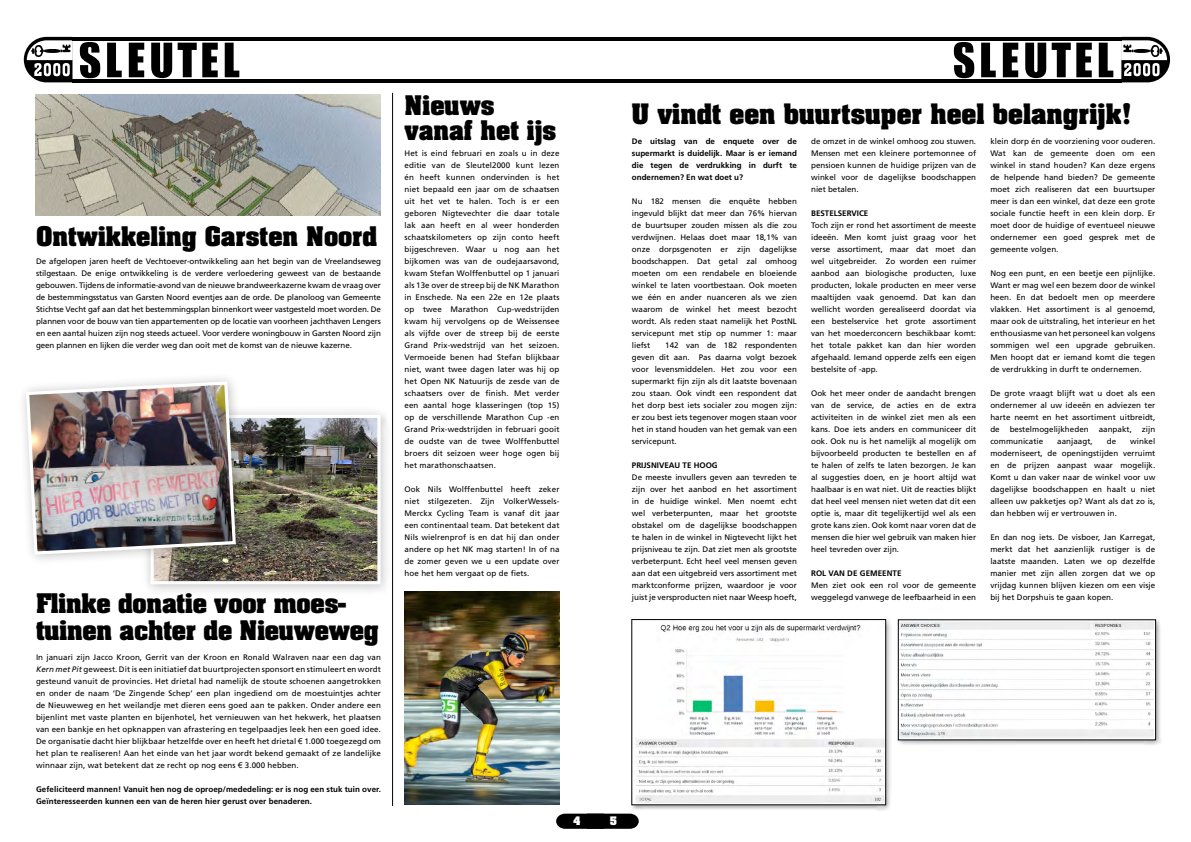
<style>
.page{position:relative;width:1191px;height:842px;background:#fff}
.page>*{position:absolute;margin:0;border:0;box-sizing:border-box;transform-origin:0 0}
.t1{font:700 24px "Aachen";color:#000}
.t2{font:700 23px/25px "Aachen";letter-spacing:-.01em;color:#000}
.t3{font:700 10px "Aachen";color:#fff}
.t4{font:8px/12px "Frutiger CE";letter-spacing:.005em;color:#000;text-align:justify}
.t5{font:700 8px/12px "Frutiger CE";letter-spacing:.01em;color:#000;text-align:justify}
.s1{font-style:italic}
.s2{font-family:"Arial"}
</style>
<div class="page">
<img style="left:35px;top:94px;width:346px;height:121px">
<hr style="left:392px;top:93px;width:1px;height:713px;background:#000">
<img style="left:404px;top:592px;width:155px;height:212px">
<div style="left:140px;top:405px;width:253px;height:192px;background:#000;opacity:.25"></div>
<img style="left:154px;top:419px;width:222px;height:161px">
<div style="left:150px;top:415px;width:230px;height:169px;border:3px solid #fff"></div>
<div style="left:16px;top:372px;width:232px;height:194px;background:#000;opacity:.25"></div>
<img style="left:24px;top:380px;width:213px;height:176px">
<div style="left:631px;top:618px;width:260px;height:192px;background:#000;opacity:.3"></div>
<img style="left:633px;top:621px;width:251px;height:182px">
<div style="left:631px;top:619px;width:255px;height:186px;border:1px solid #000"></div>
<div style="left:897px;top:619px;width:264px;height:127px;background:#000;opacity:.3"></div>
<img style="left:900px;top:621px;width:253px;height:117px">
<svg style="left:24px;top:37px;width:49px;height:45px"></svg>
<svg style="left:80px;top:42px;width:20px;height:37px"></svg>
<svg style="left:107px;top:43px;width:15px;height:34px"></svg>
<svg style="left:129px;top:43px;width:15px;height:34px"></svg>
<svg style="left:151px;top:43px;width:21px;height:36px"></svg>
<svg style="left:178px;top:43px;width:40px;height:34px"></svg>
<svg style="left:225px;top:43px;width:14px;height:34px"></svg>
<hr style="left:72px;top:37px;width:532px;height:3px;background:#000">
<hr style="left:72px;top:79px;width:532px;height:3px;background:#000">
<svg style="left:1121px;top:37px;width:49px;height:45px"></svg>
<hr style="left:587px;top:79px;width:534px;height:3px;background:#000">
<svg style="left:953px;top:42px;width:21px;height:37px"></svg>
<svg style="left:981px;top:43px;width:14px;height:34px"></svg>
<svg style="left:1002px;top:43px;width:16px;height:34px"></svg>
<svg style="left:1025px;top:43px;width:45px;height:36px"></svg>
<svg style="left:1076px;top:43px;width:15px;height:34px"></svg>
<svg style="left:1098px;top:43px;width:15px;height:34px"></svg>
<hr style="left:587px;top:37px;width:534px;height:3px;background:#000">
<svg style="left:556px;top:814px;width:83px;height:15px"></svg>
<h2 class="t2" style="left:36px;top:223px;width:343px">Ontwikkeling Garsten Noord</h2>
<p class="t4" style="left:36px;top:255px;width:346px">De afgelopen jaren heeft de Vechtoever-ontwikkeling aan het begin van de Vreelandseweg stilgestaan. De enige ontwikkeling is de verdere verloedering geweest van de bestaande gebouwen. Tijdens de informatie-avond van de nieuwe brandweerkazerne kwam de vraag over de bestemmingsstatus van Garsten Noord eventjes aan de orde. De planoloog van Gemeente Stichtse Vecht gaf aan dat het bestemmingsplan binnenkort weer vastgesteld moet worden. De plannen voor de bouw van tien appartementen op de locatie van voorheen jachthaven Lengers en een aantal huizen zijn nog steeds actueel. Voor verdere woningbouw in Garsten Noord zijn geen plannen en lijken die verder weg dan ooit met de komst van de nieuwe kazerne.</p>
<h2 class="t2" style="left:36px;top:590px;width:344px;line-height:27px">Flinke donatie voor moes&shy;tuinen achter de Nieuweweg</h2>
<p class="t4" style="left:36px;top:651px;width:346px">In januari zijn Jacco Kroon, Gerrit van der Kroon en Ronald Walraven naar een dag van <span class="s1">Kern met Pit</span> geweest. Dit is een initiatief dat buurtprojecten sponsort en stimuleert en wordt gesteund vanuit de provincies. Het drietal had namelijk de stoute schoenen aangetrokken en onder de naam ‘De Zingende Schep’ een plan ingediend om de moestuintjes achter de Nieuweweg en het weilandje met dieren eens goed aan te pakken. Onder andere een bijenlint met vaste planten en bijenhotel, het vernieuwen van het hekwerk, het plaatsen van een bankje en het opknappen van afrastering en tegelpaadjes leek hen een goed idee.<br>De organisatie dacht hier blijkbaar hetzelfde over en heeft het drietal <span class="s2">€</span> 1.000 toegezegd om het plan te realiseren! Aan het einde van het jaar wordt bekend gemaakt of ze landelijke winnaar zijn, wat betekent dat ze recht op nog eens <span class="s2">€</span> 3.000 hebben.</p>
<p class="t5" style="left:36px;top:783px;width:346px">Gefeliciteerd mannen! Vanuit hen nog de oproep/mededeling: er is nog een stuk tuin over.<br>Geïnteresseerden kunnen een van de heren hier gerust over benaderen.</p>
<h2 class="t2" style="left:404px;top:92px;width:153px">Nieuws vanaf het ijs</h2>
<p class="t4" style="left:404px;top:147px;width:156px">Het is eind februari en zoals u in deze editie van de Sleutel2000 kunt lezen én heeft kunnen ondervinden is het niet bepaald een jaar om de schaatsen uit het vet te halen. Toch is er een geboren Nigtevechter die daar totale lak aan heeft en al weer honderden schaatskilometers op zijn conto heeft bijgeschreven. Waar u nog aan het bijkomen was van de oudejaarsavond, kwam Stefan Wolffenbuttel op 1 januari als 13e over de streep bij de NK Marathon in Enschede. Na een 22e en 12e plaats op twee Marathon Cup-wedstrijden kwam hij vervolgens op de Weissensee als vijfde over de streep bij de eerste Grand Prix-wedstrijd van het seizoen.<br>Vermoeide benen had Stefan blijkbaar niet, want twee dagen later was hij op het Open NK Natuurijs de zesde van de schaatsers over de finish. Met verder een aantal hoge klasseringen (top 15) op de verschillende Marathon Cup -en Grand Prix-wedstrijden in februari gooit de oudste van de twee Wolffenbuttel broers dit seizoen weer hoge ogen bij het marathonschaatsen.</p>
<p class="t4" style="left:404px;top:483px;width:156px">Ook Nils Wolffenbuttel heeft zeker niet stilgezeten. Zijn VolkerWessels-Merckx Cycling Team is vanaf dit jaar een continentaal team. Dat betekent dat Nils wielrenprof is en dat hij dan onder andere op het NK mag starten! In of na de zomer geven we u een update over hoe het hem vergaat op de fiets.</p>
<h1 class="t1" style="left:631px;top:96px;width:502px">U vindt een buurtsuper heel belangrijk!</h1>
<p class="t5" style="left:632px;top:135px;width:166px">De uitslag van de enquete over de supermarkt is duidelijk. Maar is er iemand die tegen de verdrukking in durft te ondernemen? En wat doet u?</p>
<p class="t4" style="left:632px;top:195px;width:166px">Nu 182 mensen die enquête hebben ingevuld blijkt dat meer dan 76% hiervan de buurtsuper zouden missen als die zou verdwijnen. Helaas doet maar 18,1% van onze dorpsgenoten er zijn dagelijkse boodschappen. Dat getal zal omhoog moeten om een rendabele en bloeiende winkel te laten voortbestaan. Ook moeten we één en ander nuanceren als we zien waarom de winkel het meest bezocht wordt. Als reden staat namelijk het PostNL servicepunt met stip op nummer 1: maar liefst</p>
<p class="t4" style="left:811px;top:135px;width:166px">de omzet in de winkel omhoog zou stuwen.<br>Mensen met een kleinere portemonnee of pensioen kunnen de huidige prijzen van de winkel voor de dagelijkse boodschappen niet betalen.</p>
<p class="t5" style="left:811px;top:207px;width:59px">BESTELSERVICE</p>
<p class="t4" style="left:811px;top:219px;width:166px">Toch zijn er rond het assortiment de meeste ideeën. Men komt juist graag voor het verse assortiment, maar dat moet dan wel uitgebreider. Zo worden een ruimer aanbod aan biologische producten, luxe producten, lokale producten en meer verse maaltijden vaak genoemd. Dat kan dan wellicht worden gerealiseerd doordat via een bestelservice het grote assortiment van het moederconcern beschikbaar komt: het totale pakket kan dan hier worden afgehaald. Iemand opperde zelfs een eigen bestelsite of -app.</p>
<p class="t4" style="left:811px;top:387px;width:166px">Ook het meer onder de aandacht brengen van de service, de acties en de extra activiteiten in de winkel ziet men als een kans. Doe iets anders en communiceer dit ook. Ook nu is het namelijk al mogelijk om bijvoorbeeld producten te bestellen en af te halen of zelfs te laten bezorgen. Je kan al suggesties doen, en je hoort altijd wat haalbaar is en wat niet. Uit de reacties blijkt dat heel veel mensen niet weten dat dit een optie is, maar dit tegelijkertijd wel als een grote kans zien. Ook komt naar voren dat de mensen die hier wel gebruik van maken hier heel tevreden over zijn.</p>
<p class="t5" style="left:811px;top:567px;width:92px">ROL VAN DE GEMEENTE</p>
<p class="t4" style="left:811px;top:579px;width:166px">Men ziet ook een rol voor de gemeente weggelegd vanwege de leefbaarheid in een</p>
<p class="t4" style="left:990px;top:135px;width:166px">klein dorp én de voorziening voor ouderen.<br>Wat kan de gemeente doen om een winkel in stand houden? Kan deze ergens de helpende hand bieden? De gemeente moet zich realiseren dat een buurtsuper meer is dan een winkel, dat deze een grote sociale functie heeft in een klein dorp. Er moet door de huidige of eventueel nieuwe ondernemer een goed gesprek met de gemeente volgen.</p>
<p class="t4" style="left:990px;top:267px;width:166px">Nog een punt, en een beetje een pijnlijke.<br>Want er mag wel een bezem door de winkel heen. En dat bedoelt men op meerdere vlakken. Het assortiment is al genoemd, maar ook de uitstraling, het interieur en het enthousiasme van het personeel kan volgens sommigen wel een upgrade gebruiken.<br>Men hoopt dat er iemand komt die tegen de verdrukking in durft te ondernemen.</p>
<p class="t4" style="left:990px;top:387px;width:166px">De grote vraagt blijft wat u doet als een ondernemer al uw ideeën en adviezen ter harte neemt en het assortiment uitbreidt, de bestelmogelijkheden aanpakt, zijn communicatie</p>
<p class="t4" style="left:632px;top:339px;width:166px;text-indent:33px">142 van de 182 respondenten geven dit aan. Pas daarna volgt bezoek voor levensmiddelen. Het zou voor een supermarkt fijn zijn als dit laatste bovenaan zou staan. Ook vindt een respondent dat het dorp best iets socialer zou mogen zijn: er zou best iets tegenover mogen staan voor het in stand houden van het gemak van een servicepunt.</p>
<p class="t5" style="left:632px;top:459px;width:87px">PRIJSNIVEAU TE HOOG</p>
<p class="t4" style="left:632px;top:471px;width:166px">De meeste invullers geven aan tevreden te zijn over het aanbod en het assortiment in de huidige winkel. Men noemt echt wel verbeterpunten, maar het grootste obstakel om de dagelijkse boodschappen te halen in de winkel in Nigtevecht lijkt het prijsniveau te zijn. Dat ziet men als grootste verbeterpunt. Echt heel veel mensen geven aan dat een uitgebreid vers assortiment met marktconforme prijzen, waardoor je voor juist je versproducten niet naar Weesp hoeft,</p>
<p class="t4" style="left:990px;top:435px;width:166px;text-indent:140px">winkel moderniseert, de openingstijden verruimt en de prijzen aanpast waar mogelijk.<br>Komt u dan vaker naar de winkel voor uw dagelijkse boodschappen en haalt u niet alleen uw pakketjes op? Want als dat zo is, dan hebben wij er vertrouwen in.</p>
<p class="t4" style="left:990px;top:531px;width:166px">En dan nog iets. De visboer, Jan Karregat, merkt dat het aanzienlijk rustiger is de laatste maanden. Laten we op dezelfde manier met zijn allen zorgen dat we op vrijdag kunnen blijven kiezen om een visje bij het Dorpshuis te gaan kopen.</p>
<p class="t4" style="left:1057px;top:435px;width:37px">aanjaagt,</p>
<p class="t4" style="left:1106px;top:435px;width:11px">de</p>
<p class="t3" style="left:573px;top:814px;width:8px">4</p>
<p class="t3" style="left:610px;top:814px;width:8px">5</p>
</div>
